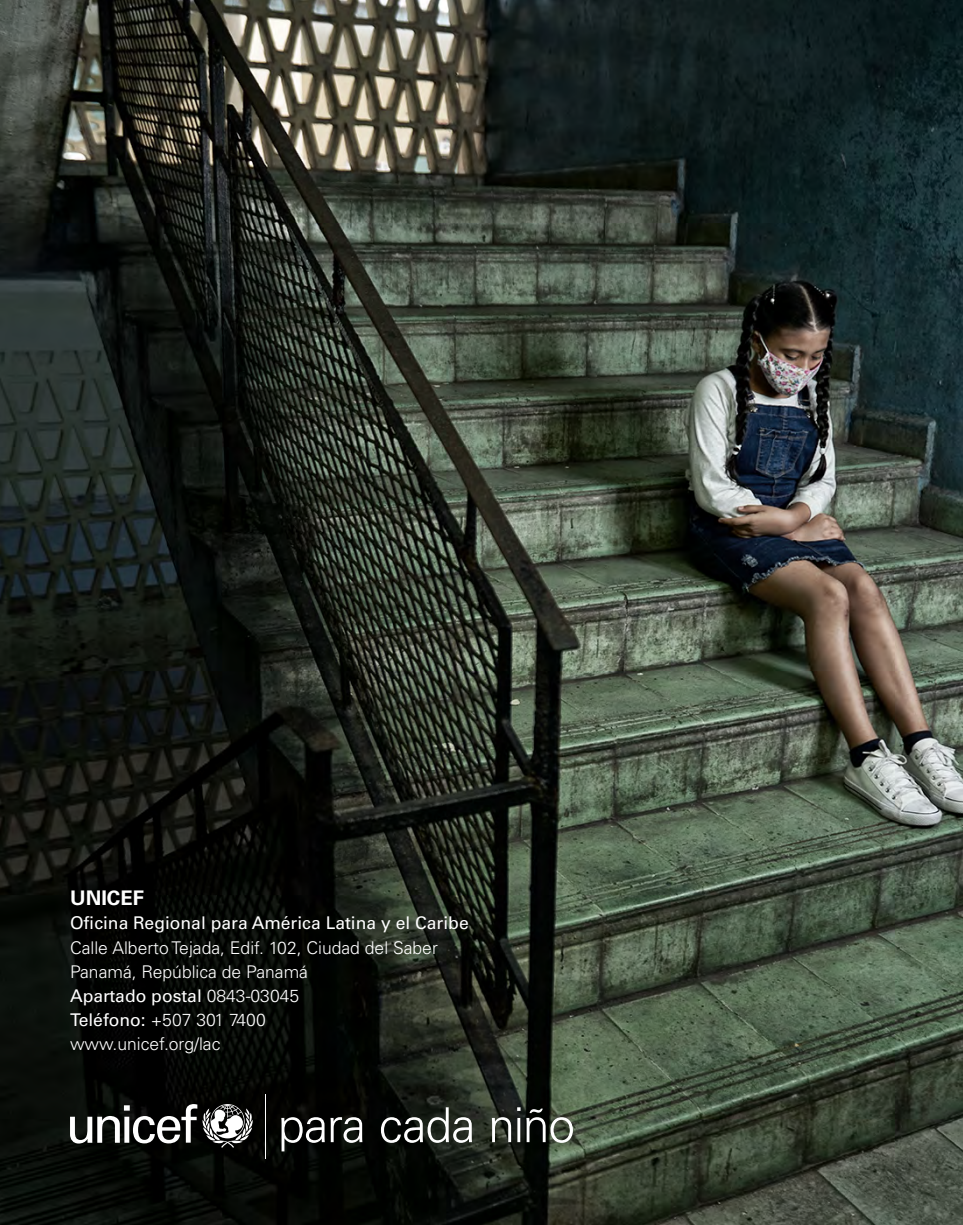
<style>
.page{position:relative;width:963px;height:1225px;background:#fff}
.page>*{position:absolute;margin:0;border:0;box-sizing:border-box;transform-origin:0 0}
.t1{font:700 20.12px "Univers LT Std";color:#fff}
.t2{font:300 17.5px/24.1px "Univers LT Std";color:#fff}
.t3{font:17.5px "Univers LT Std";color:#fff}
.s1{font-weight:400}
</style>
<div class="page">
<img style="left:0;top:0;width:962px;height:1225px">
<svg style="left:70px;top:1104px;width:183px;height:44px"></svg>
<hr style="left:265px;top:1094px;width:1px;height:65px;background:#fff">
<svg style="left:281px;top:1117px;width:81px;height:34px"></svg>
<svg style="left:381px;top:1107px;width:91px;height:36px"></svg>
<svg style="left:492px;top:1117px;width:19px;height:25px"></svg>
<svg style="left:517px;top:1107px;width:3px;height:35px"></svg>
<svg style="left:526px;top:1109px;width:47px;height:34px"></svg>
<p class="t1" style="left:70px;top:886px;width:75px">UNICEF</p>
<p class="t3" style="left:70px;top:913px;width:400px">Oficina Regional para América Latina y el Caribe</p>
<p class="t2" style="left:70px;top:935px;width:369px">Calle Alberto Tejada, Edif. 102, Ciudad del Saber<br>Panamá, República de Panamá<br><span class="s1">Apartado postal</span> 0843-03045<br><span class="s1">Teléfono:</span> +507 301 7400<br>www.unicef.org/lac</p>
</div>
